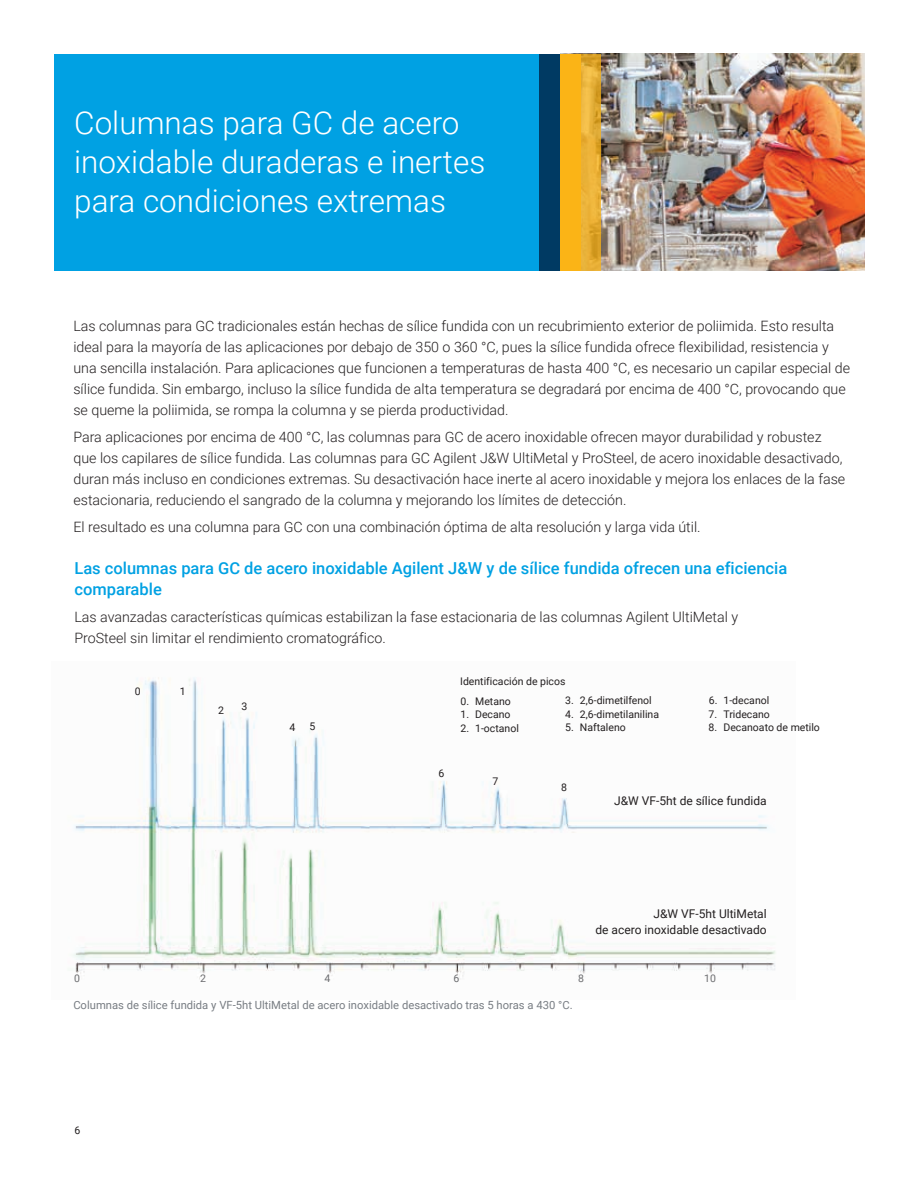
<style>
.page{position:relative;width:918px;height:1188px;background:#fff}
.page>*{position:absolute;margin:0;border:0;box-sizing:border-box;transform-origin:0 0}
.t1{font:300 31.5px/39px "Roboto";color:#fff}
.t2{font:500 16.5px/21px "Roboto";color:#00a1e3}
.t3{font:300 14.25px/21px "Roboto";color:#231f20}
.t4{font:12px/16.5px "Roboto";color:#231f20;text-align:right}
.t5{font:11.25px "Roboto";color:#787d83}
.t6{font:10.5px "Roboto";color:#231f20}
.t7{font:10.5px "Roboto";color:#6c6d70}
</style>
<div class="page">
<img style="left:601px;top:54px;width:264px;height:217px">
<div style="left:54px;top:54px;width:486px;height:217px;background:#00a1e3"></div>
<div style="left:540px;top:54px;width:20px;height:217px;background:#003a63"></div>
<svg style="left:581px;top:54px;width:20px;height:217px;background:#e6ae35"></svg>
<div style="left:560px;top:54px;width:21px;height:217px;background:#fbb416"></div>
<img style="left:73px;top:677px;width:703px;height:303px">
<h1 class="t1" style="left:74px;top:103px;width:413px">Columnas para GC de acero inoxidable duraderas e inertes para condiciones extremas</h1>
<p class="t3" style="left:73px;top:315px;width:778px">Las columnas para GC tradicionales están hechas de sílice fundida con un recubrimiento exterior de poliimida. Esto resulta ideal para la mayoría de las aplicaciones por debajo de 350 o 360 °C, pues la sílice fundida ofrece flexibilidad, resistencia y una sencilla instalación. Para aplicaciones que funcionen a temperaturas de hasta 400 °C, es necesario un capilar especial de sílice fundida. Sin embargo, incluso la sílice fundida de alta temperatura se degradará por encima de 400 °C, provocando que se queme la poliimida, se rompa la columna y se pierda productividad.</p>
<p class="t3" style="left:73px;top:426px;width:773px">Para aplicaciones por encima de 400 °C, las columnas para GC de acero inoxidable ofrecen mayor durabilidad y robustez que los capilares de sílice fundida. Las columnas para GC Agilent J&amp;W UltiMetal y ProSteel, de acero inoxidable desactivado, duran más incluso en condiciones extremas. Su desactivación hace inerte al acero inoxidable y mejora los enlaces de la fase estacionaria, reduciendo el sangrado de la columna y mejorando los límites de detección.</p>
<p class="t3" style="left:73px;top:516px;width:629px">El resultado es una columna para GC con una combinación óptima de alta resolución y larga vida útil.</p>
<p class="t2" style="left:74px;top:557px;width:714px">Las columnas para GC de acero inoxidable Agilent J&amp;W y de sílice fundida ofrecen una eficiencia comparable</p>
<p class="t3" style="left:74px;top:606px;width:665px">Las avanzadas características químicas estabilizan la fase estacionaria de las columnas Agilent UltiMetal y<br>ProSteel sin limitar el rendimiento cromatográfico.</p>
<p class="t6" style="left:135px;top:684px;width:7px">0</p>
<p class="t6" style="left:180px;top:684px;width:7px">1</p>
<p class="t6" style="left:218px;top:703px;width:7px">2</p>
<p class="t6" style="left:242px;top:699px;width:7px">3</p>
<p class="t6" style="left:289px;top:720px;width:7px">4</p>
<p class="t6" style="left:310px;top:719px;width:7px">5</p>
<p class="t6" style="left:438px;top:766px;width:7px">6</p>
<p class="t6" style="left:460px;top:674px;width:107px">Identificación de picos</p>
<p class="t6" style="left:461px;top:694px;width:52px">0. Metano</p>
<p class="t6" style="left:461px;top:707px;width:52px">1. Decano</p>
<p class="t6" style="left:461px;top:721px;width:60px">2. 1-octanol</p>
<p class="t6" style="left:565px;top:693px;width:88px">3. 2,6-dimetilfenol</p>
<p class="t6" style="left:565px;top:707px;width:95px">4. 2,6-dimetilanilina</p>
<p class="t6" style="left:565px;top:720px;width:62px">5. Naftaleno</p>
<p class="t6" style="left:492px;top:774px;width:7px">7</p>
<p class="t6" style="left:561px;top:779px;width:7px">8</p>
<p class="t6" style="left:709px;top:693px;width:62px">6. 1-decanol</p>
<p class="t6" style="left:709px;top:707px;width:63px">7. Tridecano</p>
<p class="t6" style="left:709px;top:720px;width:113px">8. Decanoato de metilo</p>
<p class="t4" style="left:614px;top:792px;width:154px">J&amp;W VF-5ht de sílice fundida</p>
<p class="t4" style="left:595px;top:905px;width:173px">J&amp;W VF-5ht UltiMetal<br>de acero inoxidable desactivado</p>
<p class="t7" style="left:74px;top:971px;width:7px">0</p>
<p class="t7" style="left:200px;top:971px;width:7px">2</p>
<p class="t7" style="left:325px;top:971px;width:7px">4</p>
<p class="t7" style="left:454px;top:971px;width:7px">6</p>
<p class="t7" style="left:578px;top:971px;width:7px">8</p>
<p class="t7" style="left:704px;top:971px;width:13px">10</p>
<p class="t5" style="left:73px;top:997px;width:501px">Columnas de sílice fundida y VF-5ht UltiMetal de acero inoxidable desactivado tras 5 horas a 430 °C.</p>
<p class="t6" style="left:75px;top:1123px;width:7px">6</p>
</div>
